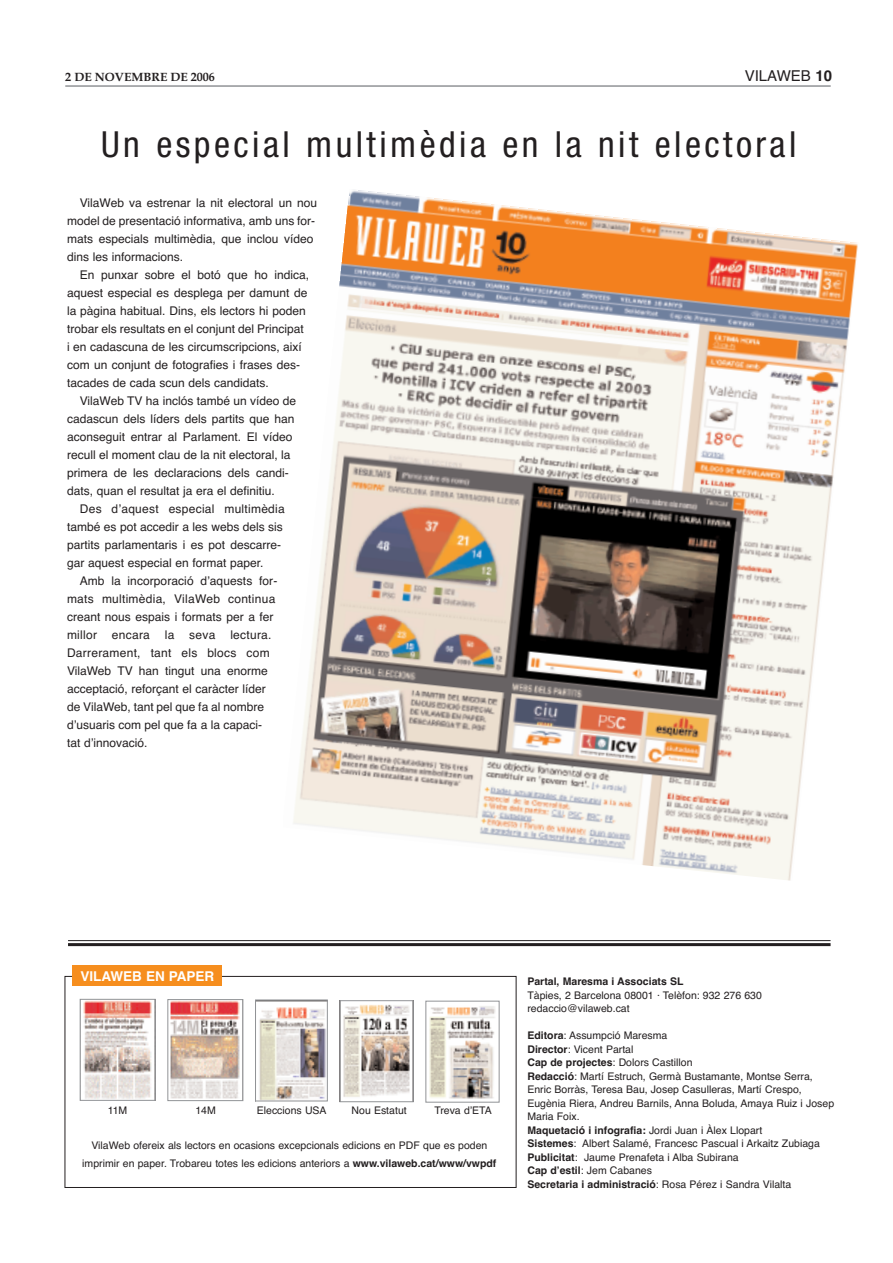
<style>
.page{position:relative;width:893px;height:1263px;background:#fff}
.page>*{position:absolute;margin:0;border:0;box-sizing:border-box;transform-origin:0 0}
.t1{font:condensed 36px "Helvetica Neue LT Pro";letter-spacing:.095em;color:#231f20}
.t2{font:15px "Helvetica";color:#231f20}
.t3{font:700 13.5px "Helvetica";color:#fff}
.t4{font:12px/18px "Helvetica";color:#231f20}
.t5{font:700 12px "Book Antiqua";color:#231f20}
.t6{font:10.5px/13.5px "Helvetica";color:#231f20}
.t7{font:700 10.5px "Helvetica";color:#231f20}
.s1{font-weight:700}
</style>
<div class="page">
<div style="left:65px;top:976px;width:451px;height:212px;border:1px solid #231f20"></div>
<hr style="left:65px;top:85px;width:766px;height:2px;background:#919396">
<img style="left:170px;top:1001px;width:70px;height:98px">
<div style="left:167px;top:999px;width:76px;height:102px;border:1px solid #919396"></div>
<img style="left:83px;top:1001px;width:69px;height:98px">
<div style="left:80px;top:999px;width:76px;height:102px;border:1px solid #919396"></div>
<img style="left:257px;top:1001px;width:69px;height:98px">
<div style="left:255px;top:999px;width:73px;height:102px;border:1px solid #919396"></div>
<div style="left:73px;top:965px;width:149px;height:20px;background:#f68e1e"></div>
<hr style="left:68px;top:940px;width:763px;height:1px;background:#231f20">
<hr style="left:68px;top:943px;width:763px;height:3px;background:#231f20">
<img style="left:343px;top:1004px;width:67px;height:93px">
<div style="left:340px;top:1000px;width:74px;height:102px;border:1px solid #919396"></div>
<img style="left:429px;top:1006px;width:67px;height:93px">
<div style="left:425px;top:1001px;width:74px;height:101px;border:1px solid #919396"></div>
<img style="left:293px;top:190px;width:565px;height:691px">
<p class="t5" style="left:65px;top:69px;width:151px">2 DE NOVEMBRE DE 2006</p>
<p class="t2" style="left:745px;top:67px;width:89px">VILAWEB <span class="s1">10</span></p>
<h1 class="t1" style="left:101px;top:131px;width:697px">Un especial multimèdia en la nit electoral</h1>
<p class="t4" style="left:67px;top:193px;width:252px;text-indent:13px">VilaWeb va estrenar la nit electoral un nou model de presentació informativa, amb uns for&shy;mats especials multimèdia, que inclou vídeo dins les informacions.</p>
<p class="t4" style="left:67px;top:265px;width:244px;text-indent:13px">En punxar sobre el botó que ho indica, aquest especial es desplega per damunt de la pàgina habitual. Dins, els lectors hi poden trobar els resultats en el conjunt del Principat i en cadascuna de les circumscripcions, així com un conjunt de fotografies i frases des&shy;tacades de cada scun dels candidats.</p>
<p class="t4" style="left:67px;top:391px;width:231px;text-indent:13px">VilaWeb TV ha inclós també un vídeo de cadascun dels líders dels partits que han aconseguit entrar al Parlament. El vídeo recull el moment clau de la nit electoral, la primera de les declaracions dels candi&shy;dats, quan el resultat ja era el definitiu.</p>
<p class="t4" style="left:67px;top:499px;width:219px;text-indent:13px">Des d’aquest especial multimèdia també es pot accedir a les webs dels sis partits parlamentaris i es pot descarre&shy;gar aquest especial en format paper.</p>
<p class="t4" style="left:67px;top:571px;width:212px;text-indent:13px">Amb la incorporació d’aquests for&shy;mats multimèdia, VilaWeb continua creant nous espais i formats per a fer millor encara la seva lectura.<br>Darrerament, tant els blocs com VilaWeb TV han tingut una enorme acceptació, reforçant el caràcter líder de VilaWeb, tant pel que fa al nombre d’usuaris com pel que fa a la capaci&shy;tat d’innovació.</p>
<p class="t3" style="left:80px;top:968px;width:136px">VILAWEB EN PAPER</p>
<p class="t6" style="left:108px;top:1103px;width:21px">11M</p>
<p class="t6" style="left:195px;top:1103px;width:22px">14M</p>
<p class="t6" style="left:257px;top:1103px;width:71px">Eleccions USA</p>
<p class="t6" style="left:352px;top:1103px;width:57px">Nou Estatut</p>
<p class="t6" style="left:434px;top:1103px;width:59px">Treva d’ETA</p>
<p class="t6" style="left:82px;top:1136px;width:416px;line-height:18px;text-align:center">VilaWeb ofereix als lectors en ocasions excepcionals edicions en PDF que es poden imprimir en paper. Trobareu totes les edicions anteriors a <span class="s1">www.vilaweb.cat/www/vwpdf</span></p>
<p class="t7" style="left:527px;top:975px;width:158px">Partal, Maresma i Associats SL</p>
<p class="t6" style="left:527px;top:988px;width:236px">Tàpies, 2 Barcelona 08001 · Telèfon: 932 276 630 redaccio@vilaweb.cat</p>
<p class="t6" style="left:527px;top:1029px;width:308px"><span class="s1">Editora</span>: Assumpció Maresma<br><span class="s1">Director</span>: Vicent Partal<br><span class="s1">Cap de projectes</span>: Dolors Castillon<br><span class="s1">Redacció</span>: Martí Estruch, Germà Bustamante, Montse Serra, Enric Borràs, Teresa Bau, Josep Casulleras, Martí Crespo, Eugènia Riera, Andreu Barnils, Anna Boluda, Amaya Ruiz i Josep Maria Foix.<br><span class="s1">Maquetació i infografia:</span> Jordi Juan i Àlex Llopart<br><span class="s1">Sistemes</span>: Albert Salamé, Francesc Pascual i Arkaitz Zubiaga <span class="s1">Publicitat</span>: Jaume Prenafeta i Alba Subirana<br><span class="s1">Cap d’estil</span>: Jem Cabanes<br><span class="s1">Secretaria i administració</span>: Rosa Pérez i Sandra Vilalta</p>
</div>
